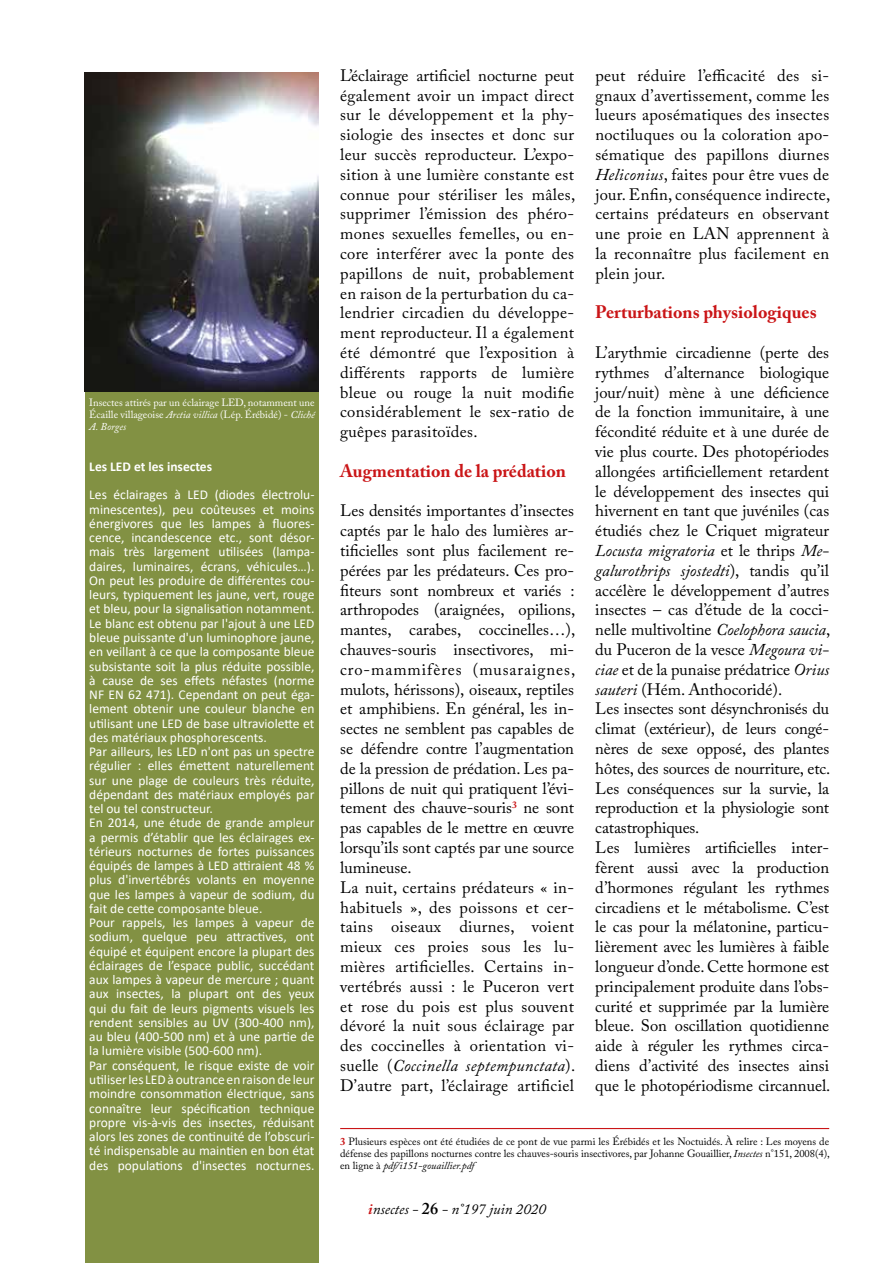
<style>
.page{position:relative;width:893px;height:1263px;background:#fff}
.page>*{position:absolute;margin:0;border:0;box-sizing:border-box;transform-origin:0 0}
.t1{font:700 18px "Adobe Caslon Pro";color:#ca1517}
.t2{font:16.5px/19.8px "Adobe Caslon Pro";color:#000;text-align:justify}
.t3{font:italic 15px "Adobe Caslon Pro";color:#000}
.t4{font:13.5px/14.2px "Calibri";color:#fff}
.t5{font:700 13.5px "Calibri";color:#fff}
.t6{font:10.5px/12px "Adobe Caslon Pro";color:#000;text-align:justify}
.t7{font:10.5px/12px "Adobe Caslon Pro";color:#fff;text-align:justify}
.s1{font-style:italic}
.s2{color:#fff}
.s3{font-weight:700;color:#ca1517}
.s4{font-weight:600;font-style:normal;font-size:16.5px}
</style>
<div class="page">
<div style="left:85px;top:389px;width:234px;height:874px;background:#829143"></div>
<hr style="left:340px;top:1128px;width:489px;height:1px;background:#ca1517">
<img style="left:85px;top:72px;width:234px;height:319px">
<p class="t7" style="left:89px;top:396px;width:227px">Insectes attirés par un éclairage LED, notamment une Écaille villageoise <span class="s1">Arctia villica</span> (Lép. Érébidé) - <span class="s1">Cliché A. Borges</span></p>
<p class="t5" style="left:89px;top:457px;width:124px">Les LED et les insectes</p>
<p class="t4" style="left:89px;top:487px;width:227px">Les éclairages à LED (diodes électrolu&shy;minescentes), peu coûteuses et moins énergivores que les lampes à fluores&shy;cence, incandescence etc., sont désor&shy;mais très largement utilisées (lampa&shy;daires, luminaires, écrans, véhicules…).<br>On peut les produire de différentes cou&shy;leurs, typiquement les jaune, vert, rouge et bleu, pour la signalisation notamment.<br>Le blanc est obtenu par l'ajout à une LED bleue puissante d'un luminophore jaune, en veillant à ce que la composante bleue subsistante soit la plus réduite possible, à cause de ses effets néfastes (norme NF EN 62 471). Cependant on peut éga&shy;lement obtenir une couleur blanche en utilisant une LED de base ultraviolette et des matériaux phosphorescents.<br>Par ailleurs, les LED n'ont pas un spectre régulier : elles émettent naturellement sur une plage de couleurs très réduite, dépendant des matériaux employés par tel ou tel constructeur.<br>En 2014, une étude de grande ampleur a permis d’établir que les éclairages ex&shy;térieurs nocturnes de fortes puissances équipés de lampes à LED attiraient 48 % plus d'invertébrés volants en moyenne que les lampes à vapeur de sodium, du fait de cette composante bleue.<br>Pour rappels, les lampes à vapeur de sodium, quelque peu attractives, ont équipé et équipent encore la plupart des éclairages de l’espace public, succédant aux lampes à vapeur de mercure ; quant aux insectes, la plupart ont des yeux qui du fait de leurs pigments visuels les rendent sensibles au UV (300-400 nm), au bleu (400-500 nm) et à une partie de la lumière visible (500-600 nm).<br>Par conséquent, le risque existe de voir utiliser les LED à outrance en raison de leur moindre consommation électrique, sans connaître leur spécification technique propre vis-à-vis des insectes, réduisant alors les zones de continuité de l’obscuri&shy;té indispensable au maintien en bon état des populations d'insectes nocturnes.</p>
<p class="t2" style="left:340px;top:65px;width:237px">L’éclairage artificiel nocturne peut également avoir un impact direct sur le développement et la phy&shy;siologie des insectes et donc sur leur succès reproducteur. L’expo&shy;sition à une lumière constante est connue pour stériliser les mâles, supprimer l’émission des phéro&shy;mones sexuelles femelles, ou en&shy;core interférer avec la ponte des papillons de nuit, probablement en raison de la perturbation du ca&shy;lendrier circadien du développe&shy;ment reproducteur. Il a également été démontré que l’exposition à différents rapports de lumière bleue ou rouge la nuit modifie considérablement le sex-ratio de guêpes parasitoïdes.</p>
<p class="t1" style="left:340px;top:460px;width:227px">Augmentation de la prédation</p>
<p class="t2" style="left:340px;top:501px;width:237px;text-align:left">Les densités importantes d’insectes captés par le halo des lumières ar&shy;tificielles sont plus facilement re&shy;pérées par les prédateurs. Ces pro&shy;fiteurs sont nombreux et variés : arthropodes (araignées, opilions, mantes, carabes, coccinelles…), chauves-souris insectivores, mi&shy;cro-mammifères<span class="s2">..</span>(musaraignes, mulots, hérissons), oiseaux, reptiles et amphibiens. En général, les in&shy;sectes ne semblent pas capables de se défendre contre l’augmentation de la pression de prédation. Les pa&shy;pillons de nuit qui pratiquent l’évi&shy;tement des chauve-souris<sup>3</sup> ne sont pas capables de le mettre en œuvre lorsqu’ils sont captés par une source lumineuse.<br>La nuit, certains prédateurs « in&shy;habituels », des poissons et cer&shy;tains oiseaux diurnes, voient mieux ces proies sous les lu&shy;mières artificielles. Certains in&shy;vertébrés aussi : le Puceron vert et rose du pois est plus souvent dévoré la nuit sous éclairage par des coccinelles à orientation vi&shy;suelle (<span class="s1">Coccinella septempunctata</span>).<br>D’autre part, l’éclairage artificiel</p>
<p class="t2" style="left:595px;top:65px;width:237px">peut réduire l’efficacité des si&shy;gnaux d’avertissement, comme les lueurs aposématiques des insectes noctiluques ou la coloration apo&shy;sématique des papillons diurnes <span class="s1">Heliconius</span>, faites pour être vues de jour. Enfin, conséquence indirecte, certains prédateurs en observant une proie en LAN apprennent à la reconnaître plus facilement en plein jour.</p>
<p class="t1" style="left:595px;top:302px;width:223px">Perturbations physiologiques</p>
<p class="t2" style="left:595px;top:342px;width:237px;text-align:left">L’arythmie circadienne (perte des rythmes d’alternance biologique jour/nuit) mène à une déficience de la fonction immunitaire, à une fécondité réduite et à une durée de vie plus courte. Des photopériodes allongées artificiellement retardent le développement des insectes qui hivernent en tant que juvéniles (cas étudiés chez le Criquet migrateur <span class="s1">Locusta migratoria</span> et le thrips <span class="s1">Me&shy;galurothrips sjostedti</span>), tandis qu’il accélère le développement d’autres insectes – cas d’étude de la cocci&shy;nelle multivoltine <span class="s1">Coelophora saucia</span>, du Puceron de la vesce <span class="s1">Megoura vi&shy;ciae</span> et de la punaise prédatrice <span class="s1">Orius sauteri</span> (Hém. Anthocoridé).<br>Les insectes sont désynchronisés du climat (extérieur), de leurs congé&shy;nères de sexe opposé, des plantes hôtes, des sources de nourriture, etc.<br>Les conséquences sur la survie, la reproduction et la physiologie sont catastrophiques.<br>Les lumières artificielles inter&shy;fèrent aussi avec la production d’hormones régulant les rythmes circadiens et le métabolisme. C’est le cas pour la mélatonine, particu&shy;lièrement avec les lumières à faible longueur d’onde. Cette hormone est principalement produite dans l’obs&shy;curité et supprimée par la lumière bleue. Son oscillation quotidienne aide à réguler les rythmes circa&shy;diens d’activité des insectes ainsi que le photopériodisme circannuel.</p>
<p class="t6" style="left:340px;top:1136px;width:491px"><span class="s3">3</span> Plusieurs espèces ont été étudiées de ce pont de vue parmi les Érébidés et les Noctuidés. À relire : Les moyens de défense des papillons nocturnes contre les chauves-souris insectivores, par Johanne Gouaillier, <span class="s1">Insectes</span> n°151, 2008(4), en ligne à <span class="s1">pdf/i151-gouaillier.pdf</span></p>
<p class="t3" style="left:368px;top:1200px;width:179px"><span class="s3">i</span>nsectes - <span class="s4">26</span> - n°197 juin 2020</p>
</div>
